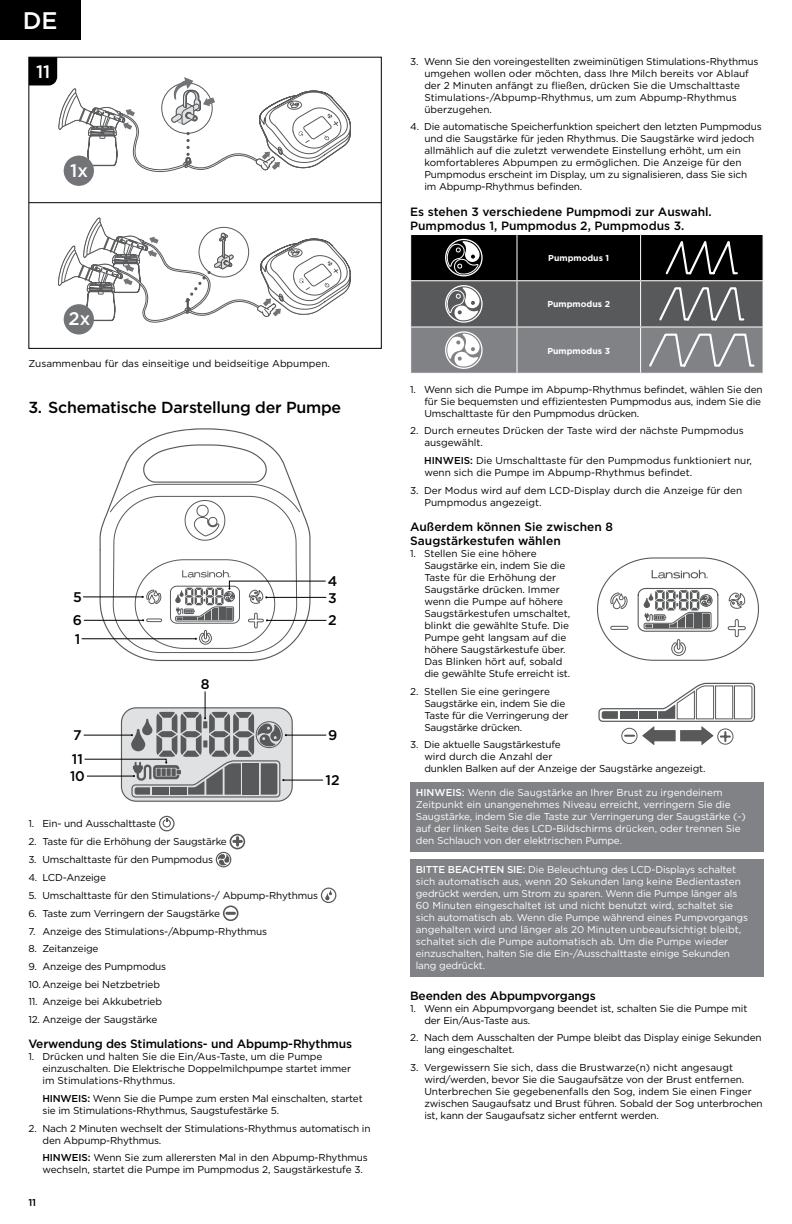
<style>
.page{position:relative;width:792px;height:1224px;background:#fff}
.page>*{position:absolute;margin:0;border:0;box-sizing:border-box;transform-origin:0 0}
.t1{font:500 24px "Gotham";color:#fff}
.t2{font:500 18.2px "Gotham";color:#fff}
.t3{font:500 18px "Gotham";color:#fff}
.t4{font:500 16px "Gotham";letter-spacing:-.015em;color:#000}
.t5{font:500 14px/23.4px "Gotham";color:#000}
.t6{font:500 14px "Gotham";color:#000;scale:.95 1}
.t7{font:500 12px/14px "Gotham";color:#000}
.t8{font:10px/12px "Gotham";letter-spacing:-.015em;color:#000}
.t9{font:10px/12px "Gotham";letter-spacing:-.01em;color:#fff}
.t10{font:500 10px "Gotham";color:#000}
.t11{font:700 8.6px "Gotham";color:#fff}
.s1{font-weight:500}
</style>
<div class="page">
<div style="left:0;top:0;width:80px;height:40px;background:#000"></div>
<svg style="left:58px;top:217px;width:293px;height:107px"></svg>
<div style="left:64px;top:156px;width:30px;height:30px;background:#737477;border-radius:50%"></div>
<div style="left:64px;top:304px;width:30px;height:30px;background:#737477;border-radius:50%"></div>
<svg style="left:29px;top:57px;width:322px;height:119px"></svg>
<hr style="left:29px;top:202px;width:352px;height:1px;background:#000">
<svg style="left:159px;top:816px;width:16px;height:15px"></svg>
<div style="left:230px;top:834px;width:15px;height:15px;border:2px solid #58595b;border-radius:50%"></div>
<svg style="left:234px;top:838px;width:7px;height:7px"></svg>
<svg style="left:216px;top:852px;width:15px;height:15px"></svg>
<svg style="left:321px;top:888px;width:15px;height:15px"></svg>
<div style="left:223px;top:905px;width:16px;height:16px;border:2px solid #58595b;border-radius:50%"></div>
<svg style="left:227px;top:912px;width:7px;height:3px"></svg>
<div style="left:121px;top:708px;width:171px;height:93px;background:#e0e1e2;border-radius:15px"></div>
<div style="left:121px;top:707px;width:172px;height:95px;border:1px solid #58595b;border-radius:15px"></div>
<svg style="left:99px;top:428px;width:212px;height:212px"></svg>
<svg style="left:100px;top:484px;width:200px;height:178px"></svg>
<hr style="left:286px;top:735px;width:40px;height:1px;background:#000">
<hr style="left:283px;top:780px;width:40px;height:1px;background:#000">
<hr style="left:83px;top:596px;width:60px;height:1px;background:#000">
<svg style="left:142px;top:590px;width:19px;height:14px"></svg>
<hr style="left:84px;top:620px;width:59px;height:1px;background:#000">
<hr style="left:82px;top:638px;width:114px;height:1px;background:#000">
<svg style="left:175px;top:570px;width:152px;height:75px"></svg>
<svg style="left:84px;top:691px;width:203px;height:107px"></svg>
<div style="left:410px;top:782px;width:354px;height:69px;background:#808285"></div>
<div style="left:410px;top:859px;width:354px;height:117px;background:#808285"></div>
<svg style="left:411px;top:235px;width:352px;height:138px;background:#57585a"></svg>
<svg style="left:598px;top:682px;width:158px;height:63px"></svg>
<svg style="left:597px;top:557px;width:162px;height:104px"></svg>
<h1 class="t1" style="left:23px;top:5px;width:36px">DE</h1>
<h3 class="t3" style="left:36px;top:59px;width:16px">11</h3>
<h2 class="t2" style="left:70px;top:158px;width:19px">1x</h2>
<h2 class="t2" style="left:69px;top:307px;width:23px">2x</h2>
<p class="t8" style="left:28px;top:357px;width:303px">Zusammenbau für das einseitige und beidseitige Abpumpen.</p>
<h3 class="t4" style="left:28px;top:397px;width:314px">3. Schematische Darstellung der Pumpe</h3>
<h3 class="t5" style="left:73px;top:585px;width:11px">5<br>6</h3>
<h3 class="t5" style="left:75px;top:627px;width:7px">1</h3>
<h3 class="t5" style="left:73px;top:723px;width:10px">7</h3>
<h3 class="t6" style="left:70px;top:767px;width:17px">10</h3>
<h3 class="t5" style="left:72px;top:747px;width:13px">11</h3>
<h3 class="t5" style="left:201px;top:672px;width:10px">8</h3>
<h3 class="t5" style="left:328px;top:569px;width:11px">4</h3>
<h3 class="t5" style="left:328px;top:586px;width:10px">3</h3>
<h3 class="t5" style="left:328px;top:609px;width:10px">2</h3>
<h3 class="t5" style="left:328px;top:723px;width:11px">9</h3>
<h3 class="t5" style="left:326px;top:768px;width:16px">12</h3>
<p class="t8" style="left:28px;top:818px;width:129px">1. Ein- und Ausschalttaste</p>
<p class="t8" style="left:28px;top:836px;width:200px">2. Taste für die Erhöhung der Saugstärke</p>
<p class="t8" style="left:28px;top:854px;width:186px">3. Umschalttaste für den Pumpmodus</p>
<p class="t8" style="left:28px;top:871px;width:79px">4. LCD-Anzeige</p>
<p class="t8" style="left:28px;top:889px;width:291px">5. Umschalttaste für den Stimulations-/ Abpump-Rhythmus</p>
<p class="t8" style="left:28px;top:907px;width:193px">6. Taste zum Verringern der Saugstärke</p>
<p class="t8" style="left:28px;top:925px;width:240px">7. Anzeige des Stimulations-/Abpump-Rhythmus</p>
<p class="t8" style="left:28px;top:943px;width:72px">8. Zeitanzeige</p>
<p class="t8" style="left:28px;top:958px;width:139px;line-height:17.6px">9. Anzeige des Pumpmodus<br>10.Anzeige bei Netzbetrieb</p>
<p class="t8" style="left:28px;top:996px;width:135px">11. Anzeige bei Akkubetrieb</p>
<p class="t8" style="left:28px;top:1013px;width:131px">12. Anzeige der Saugstärke</p>
<p class="t7" style="left:28px;top:1037px;width:325px">Verwendung des Stimulations- und Abpump-Rhythmus</p>
<p class="t8" style="left:43px;top:1051px;width:310px;text-indent:-14px">1. Drücken und halten Sie die Ein/Aus-Taste, um die Pumpe einzuschalten. Die Elektrische Doppelmilchpumpe startet immer im Stimulations-Rhythmus.</p>
<p class="t8" style="left:42px;top:1092px;width:322px"><span class="s1">HINWEIS:</span> Wenn Sie die Pumpe zum ersten Mal einschalten, startet sie im Stimulations-Rhythmus, Saugstufestärke 5.</p>
<p class="t8" style="left:43px;top:1122px;width:330px;text-indent:-14px">2. Nach 2 Minuten wechselt der Stimulations-Rhythmus automatisch in den Abpump-Rhythmus.</p>
<p class="t8" style="left:42px;top:1152px;width:327px"><span class="s1">HINWEIS:</span> Wenn Sie zum allerersten Mal in den Abpump-Rhythmus wechseln, startet die Pumpe im Pumpmodus 2, Saugstärkestufe 3.</p>
<p class="t10" style="left:28px;top:1196px;width:9px">11</p>
<p class="t8" style="left:424px;top:55px;width:336px;text-indent:-14px">3. Wenn Sie den voreingestellten zweiminütigen Stimulations-Rhythmus umgehen wollen oder möchten, dass Ihre Milch bereits vor Ablauf der 2 Minuten anfängt zu fließen, drücken Sie die Umschalttaste Stimulations-/Abpump-Rhythmus, um zum Abpump-Rhythmus überzugehen.</p>
<p class="t8" style="left:424px;top:121px;width:339px;text-indent:-14px">4. Die automatische Speicherfunktion speichert den letzten Pumpmodus und die Saugstärke für jeden Rhythmus. Die Saugstärke wird jedoch allmählich auf die zuletzt verwendete Einstellung erhöht, um ein komfortableres Abpumpen zu ermöglichen. Die Anzeige für den Pumpmodus erscheint im Display, um zu signalisieren, dass Sie sich<br>im Abpump-Rhythmus befinden.</p>
<p class="t7" style="left:410px;top:204px;width:303px">Es stehen 3 verschiedene Pumpmodi zur Auswahl.<br>Pumpmodus 1, Pumpmodus 2, Pumpmodus 3.</p>
<p class="t11" style="left:548px;top:252px;width:62px">Pumpmodus 1</p>
<p class="t11" style="left:547px;top:299px;width:64px">Pumpmodus 2</p>
<p class="t11" style="left:547px;top:345px;width:64px">Pumpmodus 3</p>
<p class="t8" style="left:424px;top:383px;width:340px;text-indent:-14px">1. Wenn sich die Pumpe im Abpump-Rhythmus befindet, wählen Sie den für Sie bequemsten und effizientesten Pumpmodus aus, indem Sie die<br>Umschalttaste für den Pumpmodus drücken.</p>
<p class="t8" style="left:424px;top:425px;width:321px;text-indent:-14px">2. Durch erneutes Drücken der Taste wird der nächste Pumpmodus ausgewählt.</p>
<p class="t8" style="left:424px;top:454px;width:329px"><span class="s1">HINWEIS:</span> Die Umschalttaste für den Pumpmodus funktioniert nur, wenn sich die Pumpe im Abpump-Rhythmus befindet.</p>
<p class="t8" style="left:424px;top:484px;width:319px;text-indent:-14px">3. Der Modus wird auf dem LCD-Display durch die Anzeige für den<br>Pumpmodus angezeigt.</p>
<p class="t7" style="left:410px;top:520px;width:204px">Außerdem können Sie zwischen 8<br>Saugstärkestufen wählen</p>
<p class="t8" style="left:424px;top:547px;width:148px;text-indent:-14px">1. Stellen Sie eine höhere<br>Saugstärke ein, indem Sie die<br>Taste für die Erhöhung der<br>Saugstärke drücken. Immer wenn die Pumpe auf höhere<br>Saugstärkestufen umschaltet, blinkt die gewählte Stufe. Die<br>Pumpe geht langsam auf die höhere Saugstärkestufe über.<br>Das Blinken hört auf, sobald die gewählte Stufe erreicht ist.</p>
<p class="t8" style="left:424px;top:685px;width:146px;text-indent:-14px">2. Stellen Sie eine geringere<br>Saugstärke ein, indem Sie die<br>Taste für die Verringerung der<br>Saugstärke drücken.</p>
<p class="t8" style="left:424px;top:739px;width:283px;text-indent:-14px">3. Die aktuelle Saugstärkestufe<br>wird durch die Anzahl der<br>dunklen Balken auf der Anzeige der Saugstärke angezeigt.</p>
<p class="t9" style="left:416px;top:786px;width:331px"><span class="s1">HINWEIS:</span> Wenn die Saugstärke an Ihrer Brust zu irgendeinem Zeitpunkt ein unangenehmes Niveau erreicht, verringern Sie die Saugstärke, indem Sie die Taste zur Verringerung der Saugstärke (-) auf der linken Seite des LCD-Bildschirms drücken, oder trennen Sie den Schlauch von der elektrischen Pumpe.</p>
<p class="t9" style="left:416px;top:863px;width:334px"><span class="s1">BITTE BEACHTEN SIE:</span> Die Beleuchtung des LCD-Displays schaltet sich automatisch aus, wenn 20 Sekunden lang keine Bedientasten gedrückt werden, um Strom zu sparen. Wenn die Pumpe länger als 60 Minuten eingeschaltet ist und nicht benutzt wird, schaltet sie sich automatisch ab. Wenn die Pumpe während eines Pumpvorgangs angehalten wird und länger als 20 Minuten unbeaufsichtigt bleibt, schaltet sich die Pumpe automatisch ab. Um die Pumpe wieder einzuschalten, halten Sie die Ein-/Ausschalttaste einige Sekunden lang gedrückt.</p>
<p class="t7" style="left:410px;top:988px;width:187px">Beenden des Abpumpvorgangs</p>
<p class="t8" style="left:424px;top:1002px;width:325px;text-indent:-14px">1. Wenn ein Abpumpvorgang beendet ist, schalten Sie die Pumpe mit der Ein/Aus-Taste aus.</p>
<p class="t8" style="left:424px;top:1032px;width:339px;text-indent:-14px">2. Nach dem Ausschalten der Pumpe bleibt das Display einige Sekunden lang eingeschaltet.</p>
<p class="t8" style="left:424px;top:1061px;width:340px;text-indent:-14px">3. Vergewissern Sie sich, dass die Brustwarze(n) nicht angesaugt wird/werden, bevor Sie die Saugaufsätze von der Brust entfernen.<br>Unterbrechen Sie gegebenenfalls den Sog, indem Sie einen Finger zwischen Saugaufsatz und Brust führen. Sobald der Sog unterbrochen ist, kann der Saugaufsatz sicher entfernt werden.</p>
</div>
